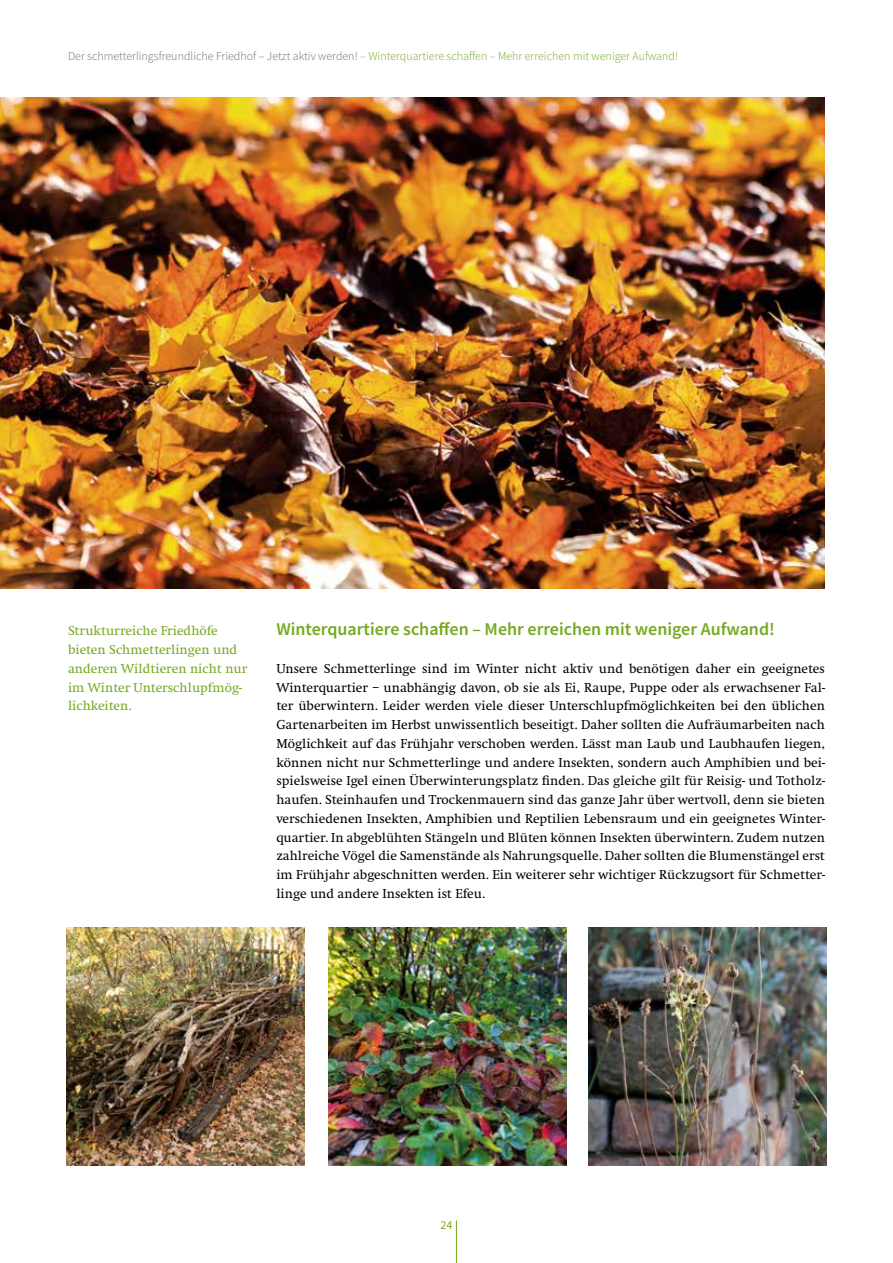
<style>
.page{position:relative;width:893px;height:1263px;background:#fff}
.page>*{position:absolute;margin:0;border:0;box-sizing:border-box;transform-origin:0 0}
.t1{font:600 18px "Source Sans Pro";color:#76a820}
.t2{font:13.5px/18.8px "Swift";color:#000;text-align:justify}
.t3{font:13.5px/18.8px "Swift";color:#76a820}
.t4{font:300 12px "Source Sans Pro";color:#76a820}
.t5{font:12px "Source Sans Pro";color:#76a820}
.s1{color:#6f6f6e}
</style>
<div class="page">
<hr style="left:456px;top:1220px;width:1px;height:43px;background:#76a820">
<img style="left:328px;top:927px;width:238px;height:238px">
<img style="left:67px;top:927px;width:238px;height:238px">
<img style="left:589px;top:927px;width:238px;height:238px">
<img style="left:0;top:98px;width:825px;height:490px">
<p class="t4" style="left:68px;top:49px;width:612px"><span class="s1">Der schmetterlingsfreundliche Friedhof – Jetzt aktiv werden!</span> – Winterquartiere schaffen – Mehr erreichen mit weniger Aufwand!</p>
<p class="t3" style="left:68px;top:622px;width:181px">Strukturreiche Friedhöfe bieten Schmetterlingen und anderen Wildtieren nicht nur im Winter Unterschlupfmög&shy;lichkeiten.</p>
<h1 class="t1" style="left:276px;top:617px;width:500px">Winterquartiere schaffen – Mehr erreichen mit weniger Aufwand!</h1>
<p class="t2" style="left:276px;top:659px;width:550px">Unsere Schmetterlinge sind im Winter nicht aktiv und benötigen daher ein geeignetes Winterquartier – unabhängig davon, ob sie als Ei, Raupe, Puppe oder als erwachsener Fal&shy;ter überwintern. Leider werden viele dieser Unterschlupfmöglichkeiten bei den üblichen Gartenarbeiten im Herbst unwissentlich beseitigt. Daher sollten die Aufräumarbeiten nach Möglichkeit auf das Frühjahr verschoben werden. Lässt man Laub und Laubhaufen liegen, können nicht nur Schmetterlinge und andere Insekten, sondern auch Amphibien und bei&shy;spielsweise Igel einen Überwinterungsplatz finden. Das gleiche gilt für Reisig- und Totholz&shy;haufen. Steinhaufen und Trockenmauern sind das ganze Jahr über wertvoll, denn sie bieten verschiedenen Insekten, Amphibien und Reptilien Lebensraum und ein geeignetes Winter&shy;quartier. In abgeblühten Stängeln und Blüten können Insekten überwintern. Zudem nutzen zahlreiche Vögel die Samenstände als Nahrungsquelle. Daher sollten die Blumenstängel erst im Frühjahr abgeschnitten werden. Ein weiterer sehr wichtiger Rückzugsort für Schmetter&shy;linge und andere Insekten ist Efeu.</p>
<p class="t5" style="left:440px;top:1218px;width:13px">24</p>
</div>
